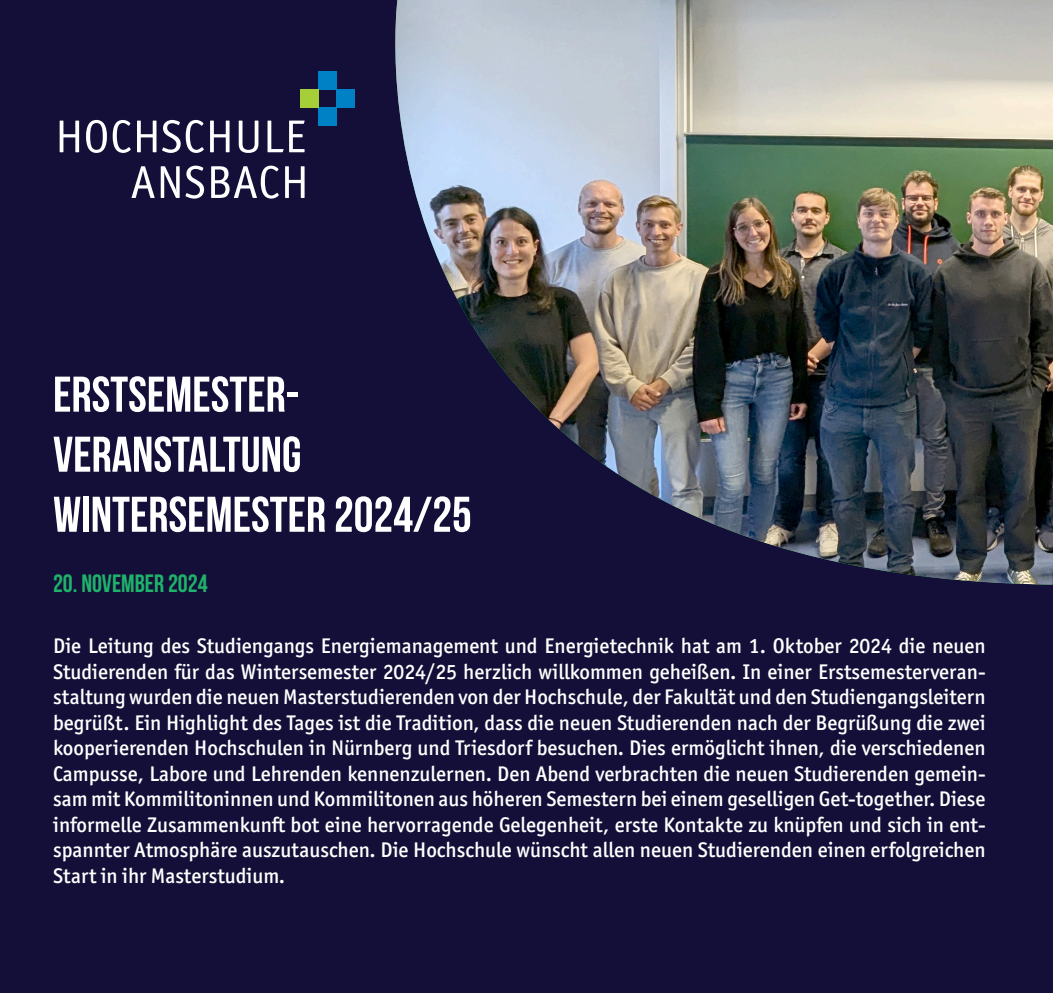
<style>
.page{position:relative;width:1053px;height:993px;background:#fff}
.page>*{position:absolute;margin:0;border:0;box-sizing:border-box;transform-origin:0 0}
.t1{font:700 50px/60px "Bebas Neue";color:#fff}
.t2{font:700 25px "Bebas Neue";color:#1eb26a}
.t3{font:500 21.25px/25.5px "Officina Sans ITC Pro";color:#fff;text-align:justify}
</style>
<div class="page">
<div style="left:0;top:0;width:1052px;height:992px;background:#130f38"></div>
<img style="left:395px;top:0;width:657px;height:584px">
<svg style="left:60px;top:120px;width:19px;height:32px"></svg>
<svg style="left:86px;top:120px;width:21px;height:33px"></svg>
<svg style="left:113px;top:120px;width:18px;height:33px"></svg>
<svg style="left:137px;top:120px;width:19px;height:32px"></svg>
<svg style="left:162px;top:120px;width:42px;height:33px"></svg>
<svg style="left:210px;top:120px;width:19px;height:32px"></svg>
<svg style="left:239px;top:120px;width:19px;height:33px"></svg>
<svg style="left:267px;top:120px;width:16px;height:32px"></svg>
<svg style="left:289px;top:120px;width:15px;height:32px"></svg>
<svg style="left:131px;top:166px;width:24px;height:32px"></svg>
<svg style="left:161px;top:165px;width:43px;height:33px"></svg>
<svg style="left:211px;top:165px;width:68px;height:33px"></svg>
<svg style="left:285px;top:166px;width:19px;height:32px"></svg>
<div style="left:318px;top:71px;width:18px;height:18px;background:#0080c5"></div>
<div style="left:336px;top:89px;width:18px;height:18px;background:#0080c5"></div>
<div style="left:318px;top:107px;width:18px;height:19px;background:#0080c5"></div>
<div style="left:300px;top:89px;width:18px;height:18px;background:#a6ce39"></div>
<h1 class="t1" style="left:53px;top:363px;width:420px">ERSTSEMESTER-<br>VERANSTALTUNG<br>WINTERSEMESTER 2024/25</h1>
<p class="t2" style="left:53px;top:569px;width:156px">20. NOVEMBER 2024</p>
<p class="t3" style="left:53px;top:632px;width:933px">Die Leitung des Studiengangs Energiemanagement und Energietechnik hat am 1. Oktober 2024 die neuen Studierenden für das Wintersemester 2024/25 herzlich willkommen geheißen. In einer Erstsemesterveran&shy;staltung wurden die neuen Masterstudierenden von der Hochschule, der Fakultät und den Studiengangsleitern begrüßt. Ein Highlight des Tages ist die Tradition, dass die neuen Studierenden nach der Begrüßung die zwei kooperierenden Hochschulen in Nürnberg und Triesdorf besuchen. Dies ermöglicht ihnen, die verschiedenen Campusse, Labore und Lehrenden kennenzulernen. Den Abend verbrachten die neuen Studierenden gemein&shy;sam mit Kommilitoninnen und Kommilitonen aus höheren Semestern bei einem geselligen Get-together. Diese informelle Zusammenkunft bot eine hervorragende Gelegenheit, erste Kontakte zu knüpfen und sich in ent&shy;spannter Atmosphäre auszutauschen. Die Hochschule wünscht allen neuen Studierenden einen erfolgreichen Start in ihr Masterstudium.</p>
</div>
